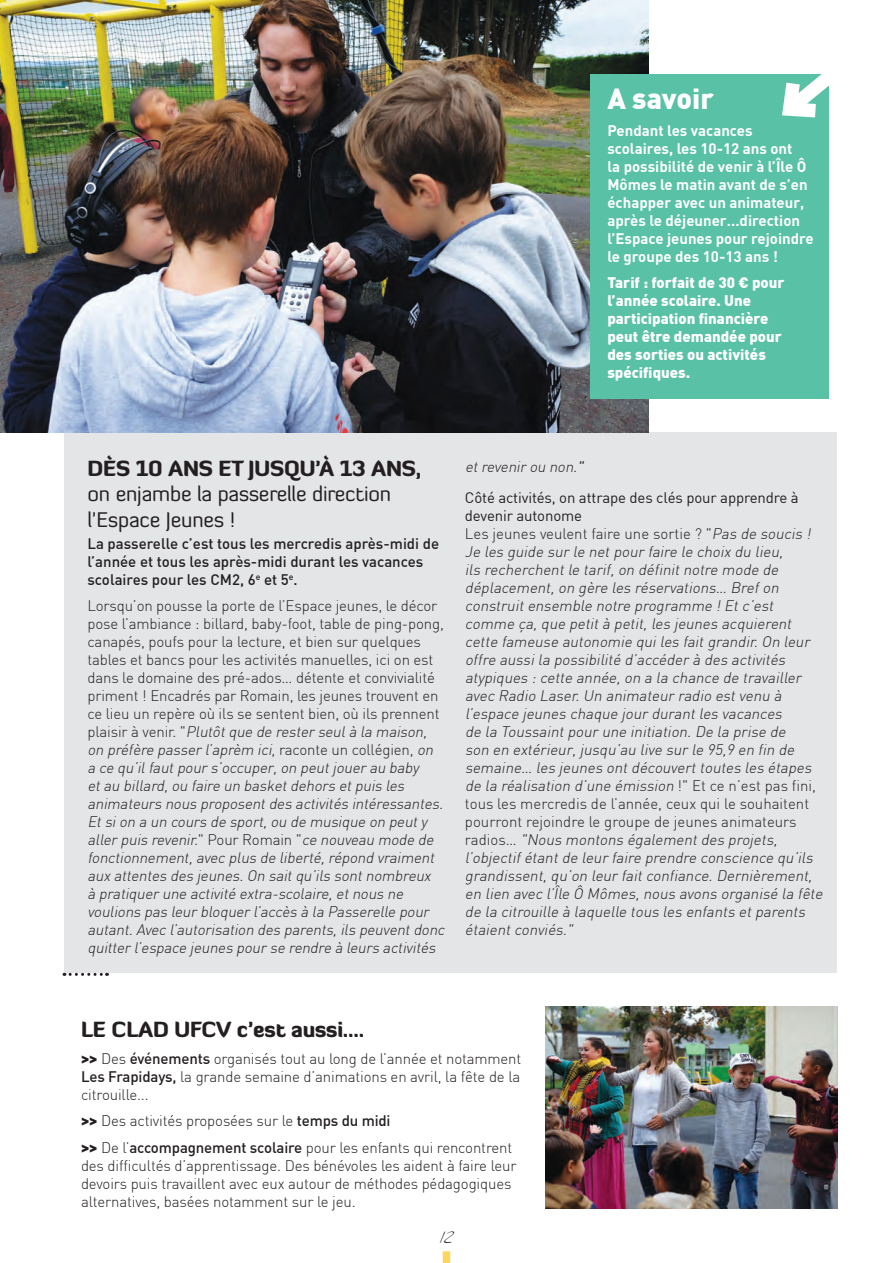
<style>
.page{position:relative;width:893px;height:1263px;background:#fff}
.page>*{position:absolute;margin:0;border:0;box-sizing:border-box;transform-origin:0 0}
.t1{font:900 28.5px "DIN";color:#fff}
.t2{font:900 21px "Diavlo";letter-spacing:-.01em;color:#231f20}
.t3{font:21px/25.2px "Diavlo";letter-spacing:-.01em;color:#231f20}
.t4{font:italic 19.5px "SF Burlington Script";color:#231f20}
.t5{font:italic 300 15px/18px "DIN";color:#231f20}
.t6{font:300 15px/18px "DIN";letter-spacing:-.01em;color:#231f20}
.t7{font:700 15px/18px "DIN";color:#fff}
.t8{font:900 15px/18px "DIN";color:#fff}
.t9{font:500 15px/18px "DIN";color:#231f20}
.t10{font:15px/30.8px "DIN";letter-spacing:-.01em;color:#231f20}
.s1{font-style:normal}
.s2{font-weight:300;font-style:italic}
.s3{font-style:italic}
.s4{font-weight:400;font-style:normal}
.s5{font-weight:900}
.s6{font-weight:500}
</style>
<div class="page">
<div style="left:443px;top:1251px;width:7px;height:12px;background:#fed65c"></div>
<div style="left:65px;top:432px;width:772px;height:540px;background:#e4e5e7"></div>
<img style="left:0;top:0;width:648px;height:432px">
<div style="left:590px;top:74px;width:239px;height:324px;background:#58c1a6"></div>
<svg style="left:64px;top:973px;width:43px;height:3px"></svg>
<svg style="left:782px;top:74px;width:47px;height:44px"></svg>
<img style="left:546px;top:1006px;width:291px;height:203px">
<h1 class="t1" style="left:607px;top:80px;width:108px">A savoir</h1>
<p class="t7" style="left:607px;top:121px;width:208px">Pendant les vacances scolaires, les 10-12 ans ont<br>la possibilité de venir à l’Île Ô<br>Mômes le matin avant de s’en échapper avec un animateur, après le déjeuner...direction l’Espace jeunes pour rejoindre le groupe des 10-13 ans !</p>
<p class="t8" style="left:607px;top:273px;width:179px">Tarif : forfait de 30 € pour l’année scolaire. Une participation financière peut être demandée pour des sorties ou activités spécifiques.</p>
<h2 class="t2" style="left:87px;top:455px;width:335px">DÈS 10 ANS ET JUSQU’À 13 ANS,</h2>
<h2 class="t3" style="left:87px;top:481px;width:305px">on enjambe la passerelle direction l’Espace Jeunes !</h2>
<p class="t9" style="left:87px;top:534px;width:353px">La passerelle c’est tous les mercredis après-midi de l’année et tous les après-midi durant les vacances scolaires pour les CM2, 6<sup>e</sup> et 5<sup>e</sup>.</p>
<p class="t5" style="left:87px;top:597px;width:362px"><span class="s1">Lorsqu’on pousse la porte de l’Espace jeunes, le décor pose l’ambiance : billard, baby-foot, table de ping-pong, canapés, poufs pour la lecture, et bien sur quelques tables et bancs pour les activités manuelles, ici on est dans le domaine des pré-ados… détente et convivialité priment ! Encadrés par Romain, les jeunes trouvent en ce lieu un repère où ils se sentent bien, où ils prennent p la i s i r à ve n i r. "</span> Plutôtque de resterseulà la maison, on préfère passerl’aprèm ici,<span class="s1">ra co n t e u n co l lé g i e n ,</span> on a ce qu’ilfautpours’occuper,on peutjouerau baby etau billard,ou faire un basketdehors etpuis les animateurs nous proposentdes activités intéressantes.<br>Etsion a un cours de sport,ou de musique on peuty allerpuis revenir.<span class="s1">" P o u r R o m a i n "</span> ce nouveau mode de fonctionnement,avec plus de liberté,répond vraiment aux attentes des jeunes.On saitqu’ils sontnombreux à pratiquerune activité extra-scolaire,etnous ne voulions pas leurbloquerl’accès à la Passerelle pour autant.Avec l’autorisation des parents,ils peuventdonc quitterl’espace jeunes pourse rendre à leurs activités</p>
<p class="t10" style="left:465px;top:451px;width:335px"><span class="s2">etrevenirou non.</span><span class="s3">"<br></span>Côté activités, on attrape des clés pour apprendre à</p>
<p class="t5" style="left:465px;top:506px;width:362px"><span class="s4">devenir autonome<br></span><span class="s1">Les jeunes veulent faire une sortie ? "</span>Pas de soucis!<br>Je les guide sur le netpour faire le choix du lieu,<br>ils recherchentle tarif,on définitnotre mode de déplacement,on gère les réservations… Brefon construitensemble notre programme !Etc’est comme ça,que petità petit,les jeunes acquierent cette fameuse autonomie quiles faitgrandir.On leur offre aussila possibilité d’accéder à des activités atypiques :cette année,on a la chance de travailler avec Radio Laser.Un animateur radio estvenu à l’espace jeunes chaque jour durantles vacances<br>de la Toussaintpour une initiation.De la prise de<br>son en extérieur,jusqu’au live sur le 95,9 en fin de semaine… les jeunes ontdécouverttoutes les étapes de la réalisation d’une émission <span class="s1">! " Et ce n ’ e st p a s f i n i , tous les mercredis de l’année, ceux qui le souhaitent pourront rejoindre le groupe de jeunes animateurs<br>ra d i o s …</span> "Nous montons égalementdes projets, l’objectifétantde leur faire prendre conscience qu’ils grandissent,qu’on leur faitconfiance.Dernièrement, en lien avec l’Île Ô Mômes,nous avons organisé la fête de la citrouille à laquelle tous les enfants etparents étaientconviés."</p>
<h2 class="t2" style="left:81px;top:1016px;width:285px">LE CLAD UFCV c’est aussi....</h2>
<p class="t6" style="left:81px;top:1049px;width:442px;text-align:justify"><span class="s5">&gt;&gt;</span> Des <span class="s6">événements</span> organisés tout au long de l’année et notamment <span class="s6">Les Frapidays,</span> la grande semaine d’animations en avril, la fête de la citrouille...</p>
<p class="t6" style="left:81px;top:1107px;width:433px;line-height:26.5px"><span class="s5">&gt;&gt;</span> Des activités proposées sur le <span class="s6">temps du midi<br></span><span class="s5">&gt;&gt;</span> De l’<span class="s6">accompagnement scolaire</span> pour les enfants qui rencontrent</p>
<p class="t6" style="left:81px;top:1156px;width:437px">des difficultés d’apprentissage. Des bénévoles les aident à faire leur devoirs puis travaillent avec eux autour de méthodes pédagogiques alternatives, basées notamment sur le jeu.</p>
<h3 class="t4" style="left:440px;top:1226px;width:12px">12</h3>
</div>
